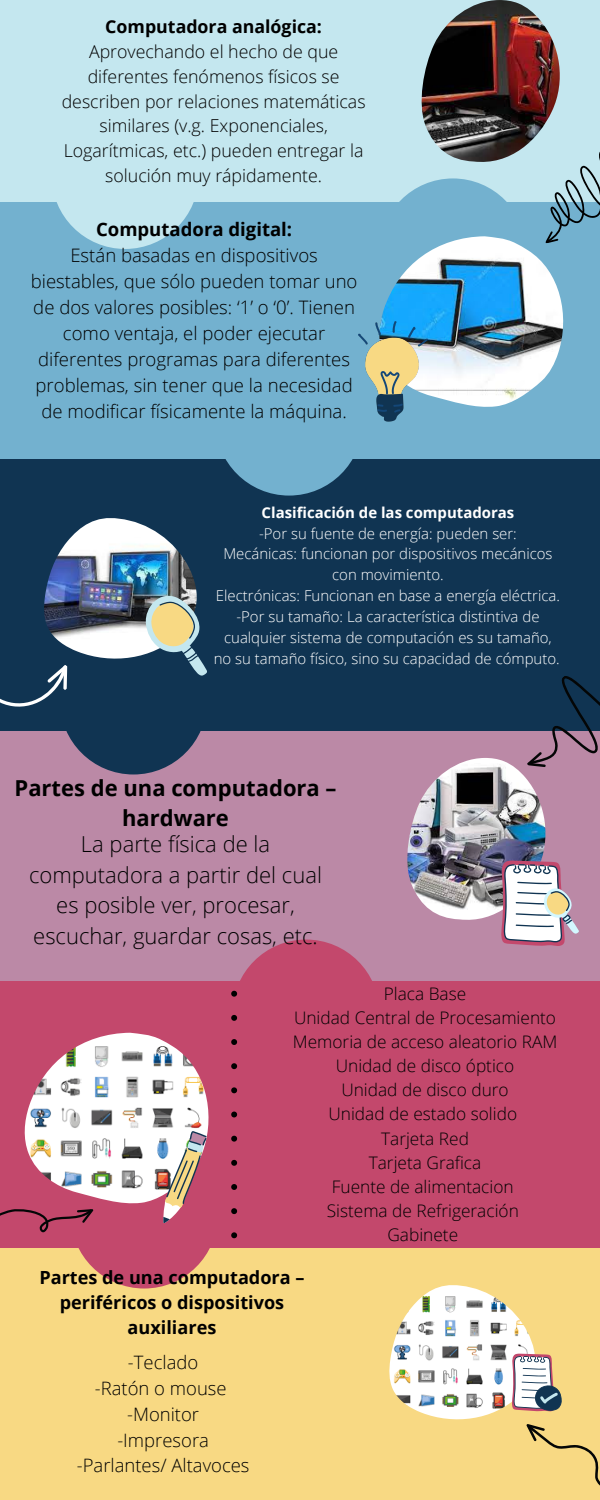
<style>
.page{position:relative;width:600px;height:1500px;background:#f8d983}
.page>*{position:absolute;margin:0;border:0;box-sizing:border-box;transform-origin:0 0}
.t1{font:300 22px/30.8px "Open Sans";color:#000;text-align:center}
.t2{font:700 22px/30.8px "Open Sans";color:#000;text-align:center}
.t3{font:300 18.6px/25.9px "Open Sans";color:#000;text-align:center}
.t4{font:700 18.6px "Open Sans";color:#000}
.t5{font:300 18.5px/25.8px "Open Sans";color:#000;text-align:center}
.t6{font:700 18.1px/25.3px "Open Sans";color:#000;text-align:center}
.t7{font:300 17.8px/24.8px "Open Sans";color:#000;text-align:center}
.t8{font:700 17.8px "Open Sans";color:#000}
.t9{font:300 17.3px/24.2px "Open Sans";color:#000;text-align:center}
.t10{font:300 14.9px/20.9px "Open Sans";color:#fff;text-align:center}
.t11{font:700 14.9px "Open Sans";color:#fff}
</style>
<div class="page">
<div style="left:0;top:0;width:600px;height:244px;background:#c4e7ef"></div>
<div style="left:379px;top:178px;width:147px;height:147px;background:#73b1cf;border-radius:50%"></div>
<div style="left:0;top:731px;width:600px;height:262px;background:#bb89a6"></div>
<div style="left:0;top:456px;width:600px;height:275px;background:#103452"></div>
<div style="left:60px;top:628px;width:147px;height:146px;background:#103452;border-radius:50%"></div>
<div style="left:0;top:203px;width:600px;height:256px;background:#73b1cf"></div>
<div style="left:52px;top:102px;width:147px;height:147px;background:#c4e7ef;border-radius:50%"></div>
<div style="left:216px;top:349px;width:147px;height:147px;background:#73b1cf;border-radius:50%"></div>
<div style="left:71px;top:1142px;width:147px;height:147px;background:#c3486c;border-radius:50%"></div>
<div style="left:0;top:981px;width:600px;height:266px;background:#c3486c"></div>
<div style="left:233px;top:940px;width:147px;height:147px;background:#c3486c;border-radius:50%"></div>
<img style="left:381px;top:236px;width:183px;height:171px">
<img style="left:358px;top:321px;width:70px;height:101px">
<img style="left:44px;top:518px;width:153px;height:141px">
<img style="left:407px;top:758px;width:139px;height:162px">
<svg style="left:542px;top:152px;width:58px;height:92px"></svg>
<svg style="left:144px;top:590px;width:63px;height:86px"></svg>
<svg style="left:501px;top:861px;width:78px;height:85px"></svg>
<img style="left:24px;top:1033px;width:185px;height:170px">
<svg style="left:163px;top:1131px;width:44px;height:92px"></svg>
<img style="left:389px;top:1285px;width:148px;height:134px">
<svg style="left:512px;top:1354px;width:50px;height:57px;background:#b9b1b1"></svg>
<svg style="left:0;top:620px;width:77px;height:87px"></svg>
<svg style="left:500px;top:676px;width:100px;height:124px"></svg>
<svg style="left:0;top:1209px;width:93px;height:23px"></svg>
<svg style="left:526px;top:1424px;width:74px;height:62px"></svg>
<img style="left:421px;top:0;width:145px;height:162px">
<svg style="left:231px;top:991px;width:6px;height:6px"></svg>
<svg style="left:231px;top:1015px;width:6px;height:6px"></svg>
<svg style="left:231px;top:1039px;width:6px;height:6px"></svg>
<svg style="left:231px;top:1063px;width:6px;height:6px"></svg>
<svg style="left:231px;top:1087px;width:6px;height:6px"></svg>
<svg style="left:231px;top:1112px;width:6px;height:5px"></svg>
<svg style="left:231px;top:1136px;width:6px;height:6px"></svg>
<svg style="left:231px;top:1160px;width:6px;height:6px"></svg>
<svg style="left:231px;top:1184px;width:6px;height:6px"></svg>
<svg style="left:231px;top:1208px;width:6px;height:6px"></svg>
<svg style="left:231px;top:1232px;width:6px;height:6px"></svg>
<p class="t8" style="left:105px;top:14px;width:218px">Computadora analógica:</p>
<p class="t7" style="left:62px;top:39px;width:305px">Aprovechando el hecho de que diferentes fenómenos físicos se describen por relaciones matemáticas similares (v.g. Exponenciales, Logarítmicas, etc.) pueden entregar la solución muy rá pidamente.</p>
<p class="t4" style="left:96px;top:216px;width:198px">Computadora digital:</p>
<p class="t3" style="left:31px;top:242px;width:328px">Está n basadas en dispositivos biestables, que sólo pueden tomar uno de dos valores posibles: ‘1’ o ‘0’. Tienen como ventaja, el poder ejecutar diferentes programas para diferentes problemas, sin tener que la necesidad de modificar físicamente la máquina.</p>
<p class="t11" style="left:262px;top:502px;width:254px">Clasificación de las computadoras</p>
<p class="t10" style="left:214px;top:522px;width:348px">-Por su fuente de energía: pueden ser:<br>Mecá nicas: funcionan por dispositivos mecá nicos con movimiento.<br>Electrónicas: Funcionan en base a energía eléctrica. -Por su tamaño: La característica distintiva de cualquier sistema de computación es su tamaño, no su tamaño físico, sino su capacidad de cómputo.</p>
<h1 class="t2" style="left:15px;top:772px;width:324px">Partes de una computadora – hardware</h1>
<h1 class="t1" style="left:29px;top:828px;width:294px">La parte física de la computadora a partir del cual es posible ver, procesar, escuchar, guardar cosas, etc.</h1>
<p class="t9" style="left:293px;top:981px;width:266px">Placa Base<br>Unidad Central de Procesamiento<br>Memoria de acceso aleatorio RAM<br>Unidad de disco óptico<br>Unidad de disco duro<br>Unidad de estado solido<br>Tarjeta Red<br>Tarjeta Grafica<br>Fuente de alimentacion<br>Sistema de Refrigeración<br>Gabinete</p>
<p class="t6" style="left:39px;top:1264px;width:267px">Partes de una computadora – periféricos o dispositivos auxiliares</p>
<p class="t5" style="left:77px;top:1349px;width:174px">-Teclado<br>-Ratón o mouse -Monitor<br>-Impresora -Parlantes/ Altavoces</p>
</div>
